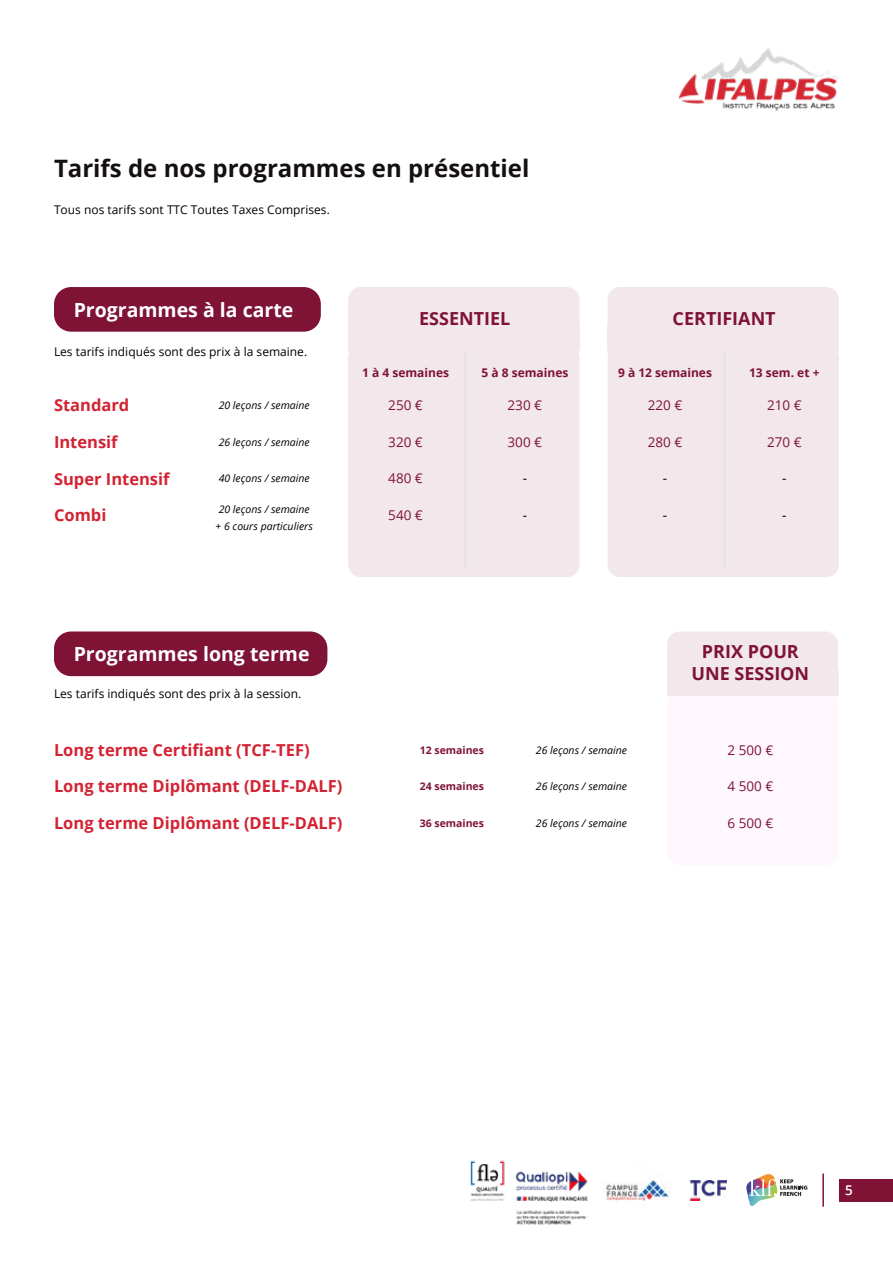
<style>
.page{position:relative;width:893px;height:1263px;background:#fff}
.page>*{position:absolute;margin:0;border:0;box-sizing:border-box;transform-origin:0 0}
.t1{font:700 24px "Open Sans";color:#140f12}
.t2{font:700 19.5px "Open Sans";color:#fff}
.t3{font:700 18px/21.6px "Open Sans";color:#7f1335;text-align:center}
.t4{font:700 16.5px "Open Sans";color:#d32333}
.t5{font:13.5px "Open Sans";color:#7f1335}
.t6{font:13.5px "Open Sans";color:#000}
.t7{font:600 13.5px "Open Sans";color:#fff}
.t8{font:12px "Open Sans";color:#000}
.t9{font:700 12px "Open Sans";color:#7f1335}
.t10{font:italic 10.5px/16.5px "Open Sans";color:#000}
.t11{font:700 10.5px "Open Sans";color:#7f1335}
</style>
<div class="page">
<div style="left:839px;top:1179px;width:54px;height:22px;background:#7f1335"></div>
<hr style="left:822px;top:1173px;width:2px;height:33px;background:#7f1335">
<svg style="left:746px;top:1174px;width:61px;height:32px"></svg>
<img style="left:603px;top:1180px;width:68px;height:21px">
<img style="left:470px;top:1160px;width:118px;height:65px">
<img style="left:690px;top:1180px;width:37px;height:20px">
<img style="left:679px;top:48px;width:160px;height:63px">
<div style="left:54px;top:287px;width:267px;height:45px;background:#7f1335;border-radius:17px"></div>
<div style="left:54px;top:631px;width:273px;height:45px;background:#7f1335;border-radius:17px"></div>
<div style="left:348px;top:345px;width:232px;height:232px;background:#f2e7eb;border-radius:13px"></div>
<div style="left:667px;top:689px;width:171px;height:176px;background:#fff7fe;border-radius:13px"></div>
<div style="left:608px;top:345px;width:231px;height:232px;background:#f2e7eb;border-radius:13px"></div>
<div style="left:348px;top:287px;width:232px;height:59px;background:#f2e7eb;border-radius:13px"></div>
<div style="left:667px;top:631px;width:171px;height:59px;background:#f2e7eb;border-radius:13px"></div>
<div style="left:608px;top:287px;width:231px;height:59px;background:#f2e7eb;border-radius:13px"></div>
<svg style="left:348px;top:337px;width:231px;height:14px"></svg>
<svg style="left:667px;top:681px;width:171px;height:15px"></svg>
<svg style="left:607px;top:325px;width:232px;height:26px"></svg>
<hr style="left:465px;top:351px;width:1px;height:218px;background:#e1e1e1">
<hr style="left:724px;top:351px;width:1px;height:218px;background:#e1e1e1">
<h1 class="t1" style="left:54px;top:151px;width:477px">Tarifs de nos programmes en présentiel</h1>
<p class="t8" style="left:54px;top:201px;width:277px">Tous nos tarifs sont TTC Toutes Taxes Comprises.</p>
<h2 class="t2" style="left:74px;top:296px;width:221px">Programmes à la carte</h2>
<h3 class="t3" style="left:419px;top:307px;width:93px">ESSENTIEL</h3>
<h3 class="t3" style="left:673px;top:307px;width:105px">CERTIFIANT</h3>
<p class="t8" style="left:54px;top:344px;width:255px">Les tarifs indiqués sont des prix à la semaine.</p>
<h3 class="t4" style="left:54px;top:394px;width:77px">Standard</h3>
<p class="t10" style="left:219px;top:397px;width:93px">20 leçons / semaine</p>
<h3 class="t4" style="left:54px;top:430px;width:65px">Intensif</h3>
<p class="t10" style="left:219px;top:433px;width:93px">26 leçons / semaine</p>
<h3 class="t4" style="left:54px;top:467px;width:117px">Super Intensif</h3>
<p class="t10" style="left:219px;top:470px;width:93px">40 leçons / semaine</p>
<h3 class="t4" style="left:54px;top:504px;width:54px">Combi</h3>
<p class="t10" style="left:216px;top:501px;width:99px">20 leçons / semaine + 6 cours particuliers</p>
<p class="t9" style="left:362px;top:364px;width:88px">1 à 4 semaines</p>
<p class="t9" style="left:618px;top:364px;width:95px">9 à 12 semaines</p>
<p class="t5" style="left:388px;top:396px;width:36px">250 €</p>
<p class="t9" style="left:481px;top:364px;width:88px">5 à 8 semaines</p>
<p class="t9" style="left:749px;top:364px;width:72px">13 sem. et +</p>
<p class="t5" style="left:508px;top:396px;width:36px">230 €</p>
<p class="t5" style="left:767px;top:396px;width:36px">210 €</p>
<p class="t5" style="left:508px;top:433px;width:36px">300 €</p>
<p class="t5" style="left:767px;top:433px;width:36px">270 €</p>
<p class="t6" style="left:523px;top:469px;width:6px">-</p>
<p class="t6" style="left:782px;top:469px;width:6px">-</p>
<p class="t6" style="left:523px;top:506px;width:6px">-</p>
<p class="t6" style="left:782px;top:506px;width:6px">-</p>
<p class="t5" style="left:648px;top:396px;width:36px">220 €</p>
<p class="t5" style="left:388px;top:433px;width:36px">320 €</p>
<p class="t5" style="left:648px;top:433px;width:36px">280 €</p>
<p class="t5" style="left:388px;top:469px;width:36px">480 €</p>
<p class="t6" style="left:663px;top:469px;width:6px">-</p>
<p class="t5" style="left:388px;top:506px;width:36px">540 €</p>
<p class="t6" style="left:663px;top:506px;width:6px">-</p>
<h2 class="t2" style="left:74px;top:640px;width:237px">Programmes long terme</h2>
<h3 class="t3" style="left:691px;top:640px;width:119px">PRIX POUR<br>UNE SESSION</h3>
<p class="t8" style="left:54px;top:686px;width:249px">Les tarifs indiqués sont des prix à la session.</p>
<h3 class="t4" style="left:54px;top:738px;width:257px">Long terme Certifiant (TCF-TEF)</h3>
<p class="t11" style="left:420px;top:742px;width:66px">12 semaines</p>
<p class="t10" style="left:536px;top:741px;width:93px">26 leçons / semaine</p>
<p class="t5" style="left:727px;top:740px;width:47px">2 500 €</p>
<h3 class="t4" style="left:54px;top:775px;width:290px">Long terme Diplômant (DELF-DALF)</h3>
<p class="t11" style="left:420px;top:779px;width:66px">24 semaines</p>
<p class="t10" style="left:536px;top:778px;width:93px">26 leçons / semaine</p>
<p class="t5" style="left:727px;top:777px;width:47px">4 500 €</p>
<h3 class="t4" style="left:54px;top:811px;width:290px">Long terme Diplômant (DELF-DALF)</h3>
<p class="t11" style="left:420px;top:815px;width:66px">36 semaines</p>
<p class="t10" style="left:536px;top:814px;width:93px">26 leçons / semaine</p>
<p class="t5" style="left:727px;top:814px;width:47px">6 500 €</p>
<p class="t7" style="left:845px;top:1181px;width:9px">5</p>
</div>
